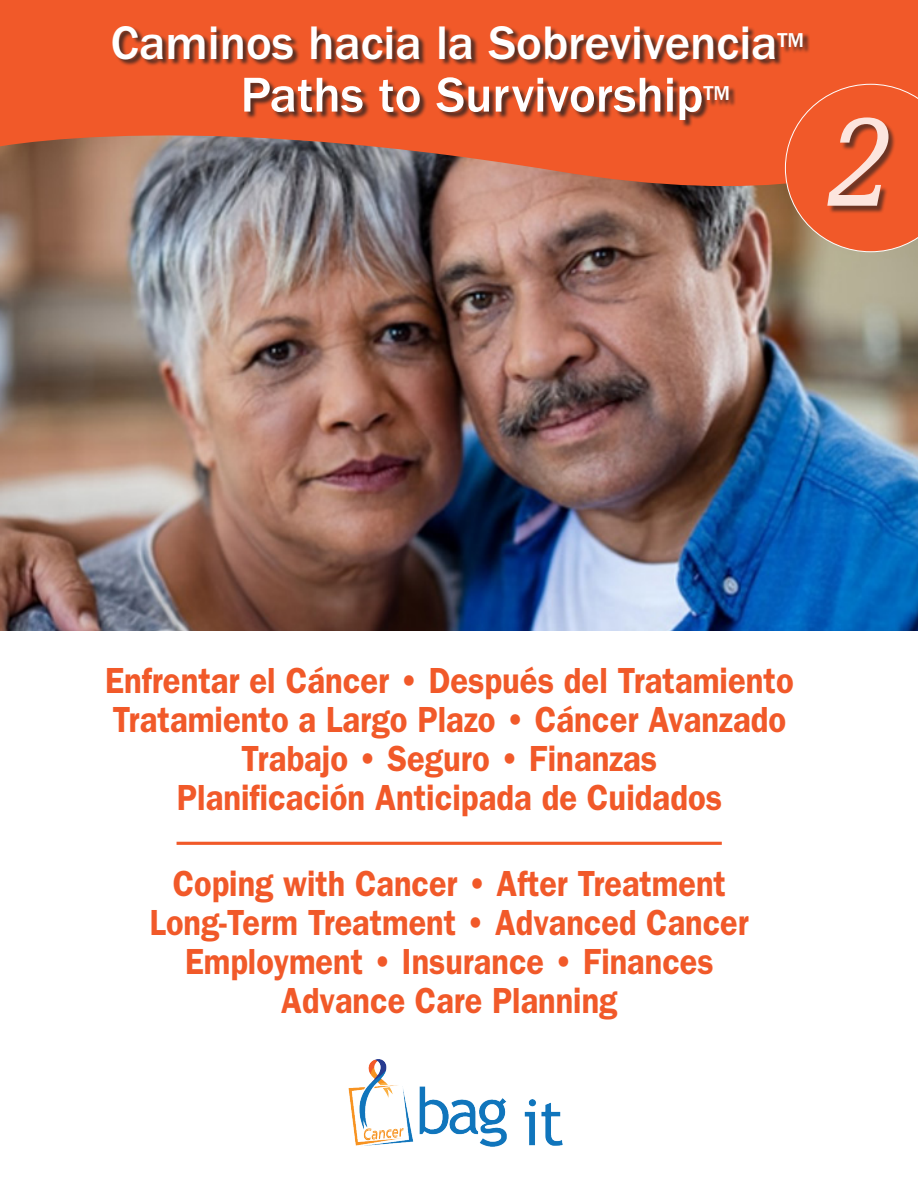
<style>
.page{position:relative;width:918px;height:1188px;background:#fff}
.page>*{position:absolute;margin:0;border:0;box-sizing:border-box;transform-origin:0 0}
.t1{font:italic 132.3px "Humanist Slabserif 712 BT";color:#fff;scale:.91 1}
.t2{font:500 50.7px "ITC Franklin Gothic Std";color:#fff}
.t3{font:500 48.75px "ITC Franklin Gothic Std";color:#fff}
.t4{font:600 36.45px "ITC Franklin Gothic Std";color:#f15929;scale:.9 1}
.t5{font:600 36.45px "ITC Franklin Gothic Std";color:#f15929;scale:.89 1}
.t6{font:500 20.7px "ITC Franklin Gothic Std";color:#fff}
</style>
<div class="page">
<img style="left:0;top:239px;width:918px;height:391px">
<hr style="left:177px;top:842px;width:545px;height:3px;background:#f15929">
<img style="left:348px;top:1059px;width:215px;height:88px">
<svg style="left:0;top:0;width:918px;height:239px;background:#c46649"></svg>
<div style="left:114px;top:27px;width:696px;height:40px;background:#231f20;opacity:.75"></div>
<div style="left:244px;top:78px;width:492px;height:50px;background:#231f20;opacity:.75"></div>
<svg style="left:785px;top:84px;width:133px;height:168px;background:#e76133"></svg>
<div style="left:828px;top:119px;width:68px;height:95px;background:#231f20;opacity:.75"></div>
<p class="t3" style="left:111px;top:15px;width:668px">Caminos hacia la Sobrevivencia</p>
<p class="t6" style="left:778px;top:28px;width:28px">TM</p>
<p class="t2" style="left:241px;top:66px;width:464px">Paths to Survivorship</p>
<p class="t6" style="left:703px;top:81px;width:28px">TM</p>
<h1 class="t1" style="left:828px;top:82px;width:74px">2</h1>
<p class="t4" style="left:105px;top:659px;width:767px">Enfrentar el Cáncer • Después del Tratamiento</p>
<p class="t4" style="left:113px;top:698px;width:750px">Tratamiento a Largo Plazo • Cáncer Avanzado</p>
<p class="t4" style="left:242px;top:737px;width:463px">Trabajo • Seguro • Finanzas</p>
<p class="t4" style="left:177px;top:776px;width:607px">Planificación Anticipada de Cuidados</p>
<p class="t5" style="left:173px;top:862px;width:623px">Coping with Cancer • After Treatment</p>
<p class="t5" style="left:150px;top:901px;width:675px">Long-Term Treatment • Advanced Cancer</p>
<p class="t5" style="left:185px;top:940px;width:595px">Employment • Insurance • Finances</p>
<p class="t5" style="left:281px;top:979px;width:379px">Advance Care Planning</p>
</div>
